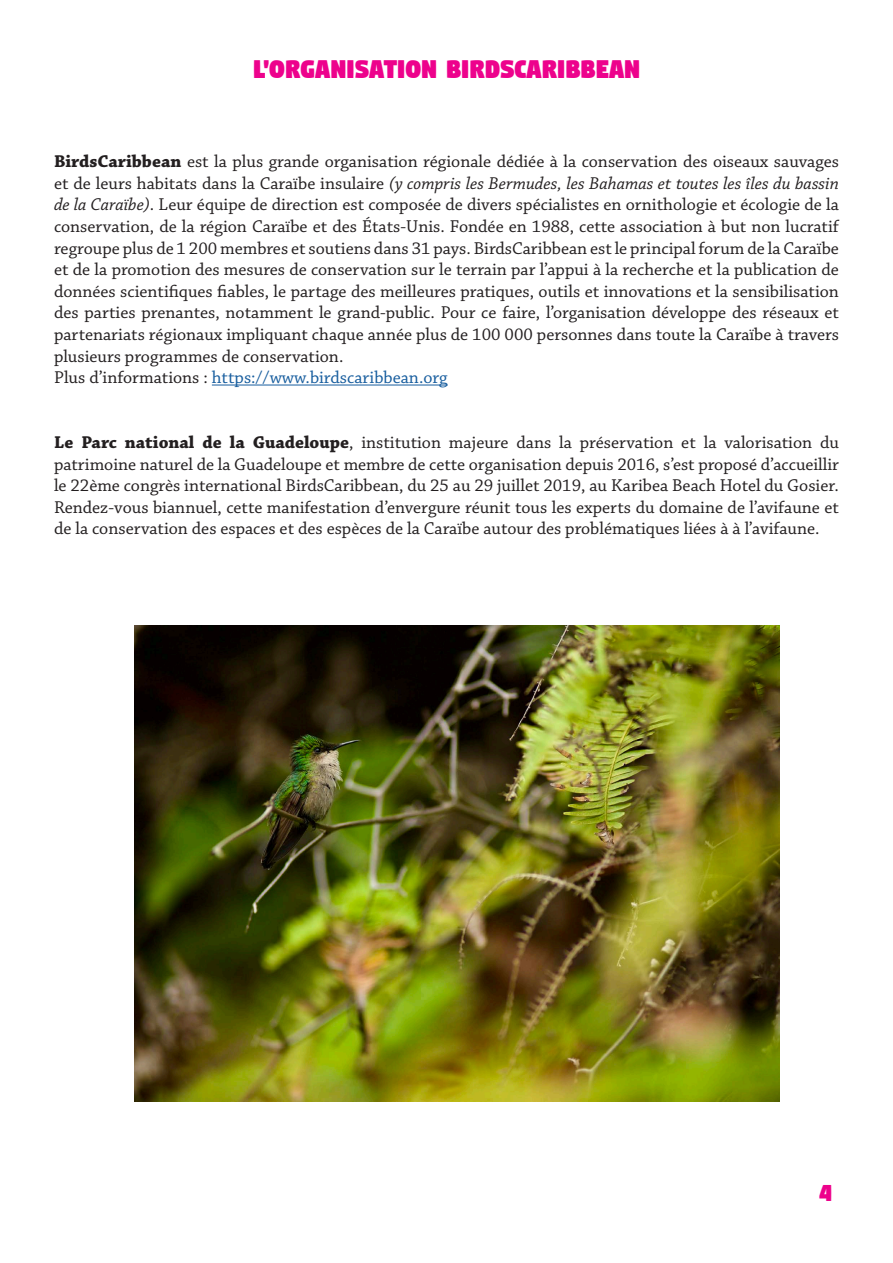
<style>
.page{position:relative;width:893px;height:1263px;background:#fff}
.page>*{position:absolute;margin:0;border:0;box-sizing:border-box;transform-origin:0 0}
.t1{font:30px "Digitalt";color:#ed028c}
.t2{font:27px "Digitalt";color:#ed028c}
.t3{font:18px/21.6px "Chaparral Pro";color:#231f20;text-align:justify}
.t4{font:18px "Chaparral Pro";color:#175d9e}
.s1{font-weight:700}
.s2{font-style:italic}
.s3{color:#231f20}
</style>
<div class="page">
<hr style="left:212px;top:384px;width:236px;height:1px;background:#175d9e">
<img style="left:135px;top:625px;width:644px;height:476px">
<p class="t1" style="left:253px;top:55px;width:389px">L'ORGANISATION BIRDSCARIBBEAN</p>
<p class="t3" style="left:54px;top:151px;width:786px"><span class="s1">BirdsCaribbean</span> est la plus grande organisation régionale dédiée à la conservation des oiseaux sauvages et de leurs habitats dans la Caraïbe insulaire <span class="s2">(y compris les Bermudes, les Bahamas et toutes les îles du bassin de la Caraïbe)</span>. Leur équipe de direction est composée de divers spécialistes en ornithologie et écologie de la conservation, de la région Caraïbe et des États-Unis. Fondée en 1988, cette association à but non lucratif regroupe plus de 1 200 membres et soutiens dans 31 pays. BirdsCaribbean est le principal forum de la Caraïbe et de la promotion des mesures de conservation sur le terrain par l’appui à la recherche et la publication de données scientifiques fiables, le partage des meilleures pratiques, outils et innovations et la sensibilisation des parties prenantes, notamment le grand-public. Pour ce faire, l’organisation développe des réseaux et partenariats régionaux impliquant chaque année plus de 100 000 personnes dans toute la Caraïbe à travers plusieurs programmes de conservation.</p>
<p class="t4" style="left:54px;top:368px;width:395px"><span class="s3">Plus d’informations :</span> https://www.birdscaribbean.org</p>
<p class="t3" style="left:54px;top:432px;width:786px"><span class="s1">Le Parc national de la Guadeloupe</span>, institution majeure dans la préservation et la valorisation du patrimoine naturel de la Guadeloupe et membre de cette organisation depuis 2016, s’est proposé d’accueillir le 22ème congrès international BirdsCaribbean, du 25 au 29 juillet 2019, au Karibea Beach Hotel du Gosier.<br>Rendez-vous biannuel, cette manifestation d’envergure réunit tous les experts du domaine de l’avifaune et de la conservation des espaces et des espèces de la Caraïbe autour des problématiques liées à à l’avifaune.</p>
<p class="t2" style="left:819px;top:1180px;width:14px">4</p>
</div>
